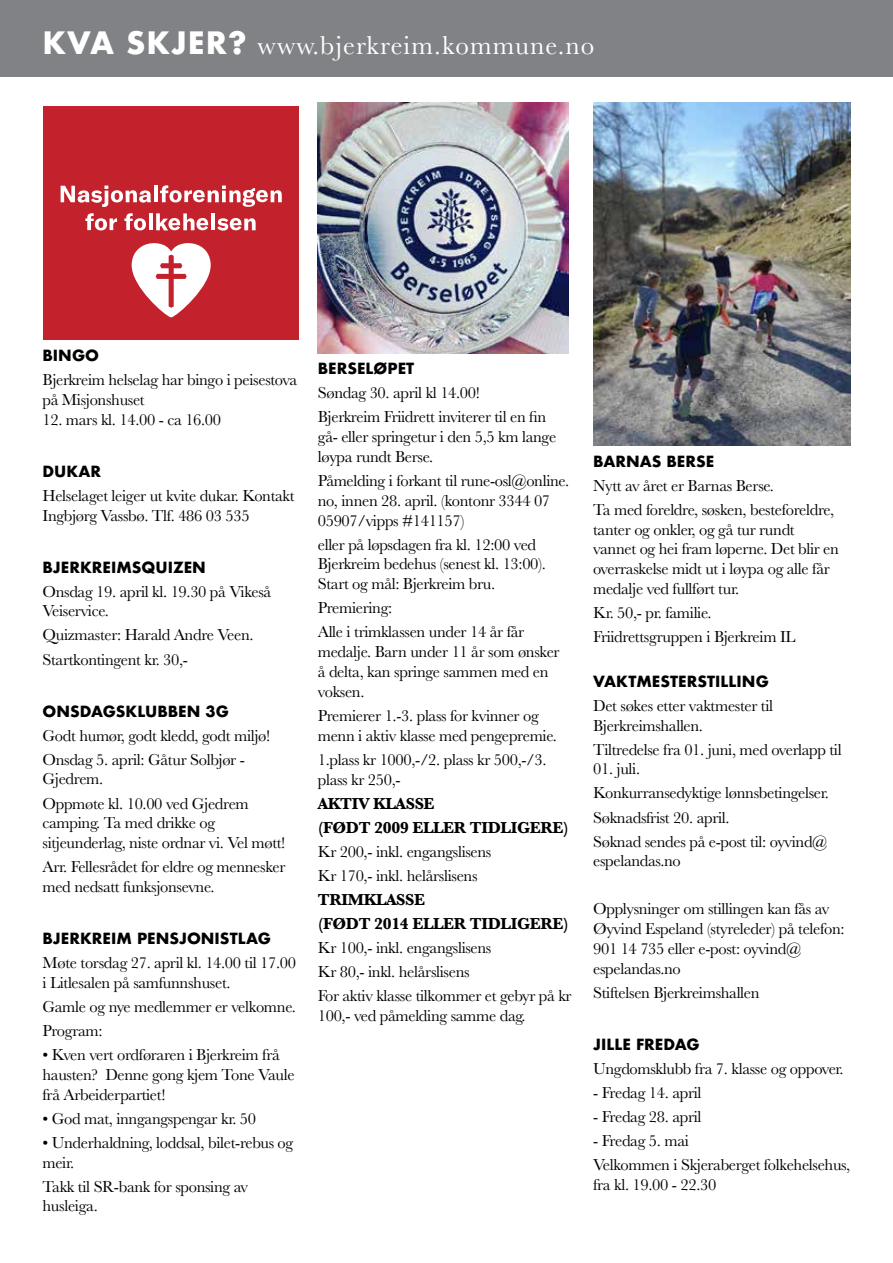
<style>
.page{position:relative;width:893px;height:1263px;background:#fff}
.page>*{position:absolute;margin:0;border:0;box-sizing:border-box;transform-origin:0 0}
.t1{font:27px "Baskerville";letter-spacing:.04em;color:#fff}
.t2{font:16.5px/19.8px "Baskerville";letter-spacing:-.02em;color:#000}
.t3{font:700 16.5px/24px "Baskerville";letter-spacing:-.02em;color:#000}
.t4{font:700 15px "Futura";color:#000}
.s1{font-family:"Futura";font-weight:700;font-size:30px}
</style>
<div class="page">
<div style="left:0;top:0;width:893px;height:77px;background:#808285"></div>
<div style="left:43px;top:106px;width:256px;height:233px;background:#c3212b"></div>
<svg style="left:132px;top:243px;width:79px;height:74px"></svg>
<svg style="left:61px;top:186px;width:90px;height:21px"></svg>
<hr style="left:154px;top:185px;width:4px;height:17px;background:#fff">
<svg style="left:160px;top:185px;width:122px;height:22px"></svg>
<svg style="left:85px;top:213px;width:32px;height:17px"></svg>
<svg style="left:124px;top:213px;width:22px;height:17px"></svg>
<hr style="left:149px;top:213px;width:3px;height:17px;background:#fff">
<svg style="left:156px;top:213px;width:52px;height:17px"></svg>
<hr style="left:211px;top:213px;width:4px;height:17px;background:#fff">
<svg style="left:217px;top:218px;width:39px;height:13px"></svg>
<img style="left:318px;top:103px;width:250px;height:250px">
<img style="left:593px;top:103px;width:257px;height:343px">
<h1 class="t1" style="left:43px;top:28px;width:553px"><span class="s1">KVA SKJER?</span> www.bjerkreim.kommune.no</h1>
<p class="t4" style="left:43px;top:344px;width:58px">BINGO</p>
<p class="t2" style="left:43px;top:370px;width:256px">Bjerkreim helselag har bingo i peisestova på Misjonshuset</p>
<p class="t2" style="left:43px;top:410px;width:180px">12. mars kl. 14.00 - ca 16.00</p>
<p class="t4" style="left:43px;top:460px;width:60px">DUKAR</p>
<p class="t2" style="left:43px;top:486px;width:254px">Helselaget leiger ut kvite dukar. Kontakt<br>Ingbjørg Vassbø. Tlf. 486 03 535</p>
<p class="t4" style="left:43px;top:556px;width:165px">BJERKREIMSQUIZEN</p>
<p class="t2" style="left:43px;top:582px;width:230px">Onsdag 19. april kl. 19.30 på Vikeså<br>Veiservice.</p>
<p class="t2" style="left:43px;top:623px;width:213px;line-height:24px">Quizmaster: Harald Andre Veen.<br>Startkontingent kr. 30,-</p>
<p class="t4" style="left:43px;top:700px;width:188px">ONSDAGSKLUBBEN 3G</p>
<p class="t2" style="left:43px;top:723px;width:229px;line-height:24px">Godt humør, godt kledd, godt miljø!<br>Onsdag 5. april: Gåtur Solbjør -</p>
<p class="t2" style="left:43px;top:767px;width:208px;line-height:24px">Gjedrem.<br>Oppmøte kl. 10.00 ved Gjedrem</p>
<p class="t2" style="left:43px;top:813px;width:244px">camping. Ta med drikke og sitjeunderlag, niste ordnar vi. Vel møtt!</p>
<p class="t2" style="left:43px;top:857px;width:244px">Arr. Fellesrådet for eldre og mennesker med nedsatt funksjonsevne.</p>
<p class="t4" style="left:43px;top:927px;width:230px">BJERKREIM PENSJONISTLAG</p>
<p class="t2" style="left:43px;top:953px;width:255px">Møte torsdag 27. april kl. 14.00 til 17.00 i Litlesalen på samfunnshuset.</p>
<p class="t2" style="left:43px;top:995px;width:255px;line-height:24px">Gamle og nye medlemmer er velkomne.<br>Program:</p>
<p class="t2" style="left:43px;top:1045px;width:254px">• Kven vert ordføraren i Bjerkreim frå hausten? Denne gong kjem Tone Vaule frå Arbeiderpartiet!</p>
<p class="t2" style="left:43px;top:1109px;width:215px">• God mat, inngangspengar kr. 50</p>
<p class="t2" style="left:43px;top:1133px;width:252px">• Underhaldning, loddsal, bilet-rebus og meir.</p>
<p class="t2" style="left:43px;top:1176px;width:207px">Takk til SR-bank for sponsing av husleiga.</p>
<p class="t4" style="left:318px;top:358px;width:98px">BERSELØPET</p>
<p class="t2" style="left:318px;top:381px;width:230px;line-height:24px">Søndag 30. april kl 14.00!<br>Bjerkreim Friidrett inviterer til en fin</p>
<p class="t2" style="left:318px;top:427px;width:240px">gå- eller springetur i den 5,5 km lange løypa rundt Berse.</p>
<p class="t2" style="left:318px;top:471px;width:253px">Påmelding i forkant til rune-osl@online. no, innen 28. april. (kontonr 3344 07<br>05907/vipps #141157)</p>
<p class="t2" style="left:318px;top:535px;width:230px">eller på løpsdagen fra kl. 12:00 ved<br>Bjerkreim bedehus (senest kl. 13:00).<br>Start og mål: Bjerkreim bru.</p>
<p class="t2" style="left:318px;top:596px;width:208px;line-height:24px">Premiering:<br>Alle i trimklassen under 14 år får</p>
<p class="t2" style="left:318px;top:642px;width:243px">medalje. Barn under 11 år som ønsker å delta, kan springe sammen med en voksen.</p>
<p class="t2" style="left:318px;top:706px;width:241px">Premierer 1.-3. plass for kvinner og menn i aktiv klasse med pengepremie.</p>
<p class="t2" style="left:318px;top:750px;width:230px">1.plass kr 1000,-/2. plass kr 500,-/3. plass kr 250,-</p>
<p class="t3" style="left:318px;top:791px;width:253px">AKTIV KLASSE<br>(FØDT 2009 ELLER TIDLIGERE)</p>
<p class="t2" style="left:318px;top:839px;width:175px;line-height:24px">Kr 200,- inkl. engangslisens<br>Kr 170,- inkl. helårslisens</p>
<p class="t3" style="left:318px;top:887px;width:253px">TRIMKLASSE<br>(FØDT 2014 ELLER TIDLIGERE)</p>
<p class="t2" style="left:318px;top:936px;width:255px;line-height:24px">Kr 100,- inkl. engangslisens<br>Kr 80,- inkl. helårslisens<br>For aktiv klasse tilkommer et gebyr på kr</p>
<p class="t2" style="left:318px;top:1006px;width:209px">100,- ved påmelding samme dag.</p>
<p class="t4" style="left:593px;top:450px;width:123px">BARNAS BERSE</p>
<p class="t2" style="left:593px;top:474px;width:242px;line-height:24px">Nytt av året er Barnas Berse.<br>Ta med foreldre, søsken, besteforeldre,</p>
<p class="t2" style="left:593px;top:520px;width:247px">tanter og onkler, og gå tur rundt vannet og hei fram løperne. Det blir en overraskelse midt ut i løypa og alle får medalje ved fullført tur.</p>
<p class="t2" style="left:593px;top:601px;width:204px;line-height:24px">Kr. 50,- pr. familie.<br>Friidrettsgruppen i Bjerkreim IL</p>
<p class="t4" style="left:593px;top:670px;width:177px">VAKTMESTERSTILLING</p>
<p class="t2" style="left:593px;top:696px;width:182px">Det søkes etter vaktmester til<br>Bjerkreimshallen.</p>
<p class="t2" style="left:593px;top:740px;width:250px">Tiltredelse fra 01. juni, med overlapp til</p>
<p class="t2" style="left:593px;top:757px;width:237px;line-height:24px">01. juli.<br>Konkurransedyktige lønnsbetingelser.<br>Søknadsfrist 20. april.<br>Søknad sendes på e-post til: oyvind@</p>
<p class="t2" style="left:593px;top:851px;width:89px">espelandas.no</p>
<p class="t2" style="left:593px;top:899px;width:253px">Opplysninger om stillingen kan fås av<br>Øyvind Espeland (styreleder) på telefon:<br>901 14 735 eller e-post: oyvind@ espelandas.no</p>
<p class="t2" style="left:593px;top:983px;width:168px">Stiftelsen Bjerkreimshallen</p>
<p class="t4" style="left:593px;top:1033px;width:108px">JILLE FREDAG</p>
<p class="t2" style="left:593px;top:1059px;width:252px">Ungdomsklubb fra 7. klasse og oppover.</p>
<p class="t2" style="left:593px;top:1083px;width:110px">- Fredag 14. april</p>
<p class="t2" style="left:593px;top:1107px;width:110px">- Fredag 28. april</p>
<p class="t2" style="left:593px;top:1129px;width:259px;line-height:24px">- Fredag 5. mai<br>Velkommen i Skjeraberget folkehelsehus,</p>
<p class="t2" style="left:593px;top:1175px;width:125px">fra kl. 19.00 - 22.30</p>
</div>
